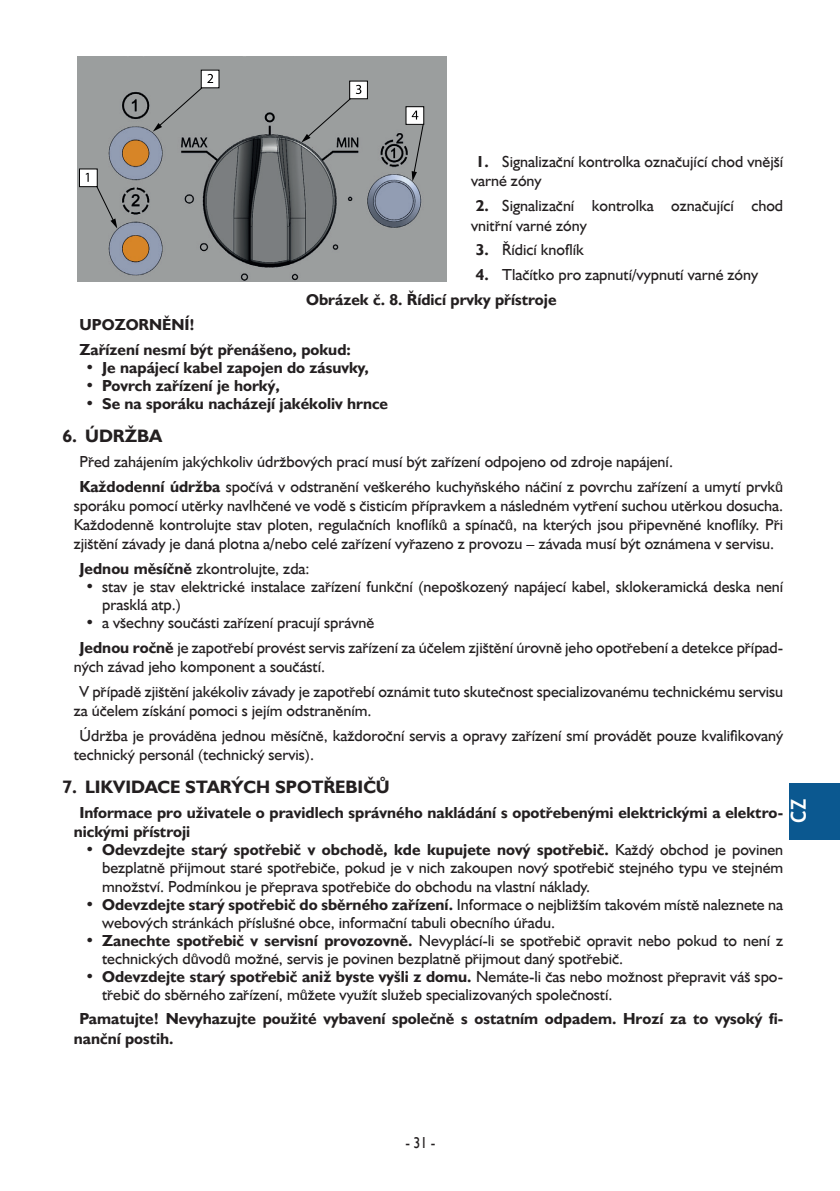
<style>
.page{position:relative;width:840px;height:1191px;background:#fff}
.page>*{position:absolute;margin:0;border:0;box-sizing:border-box;transform-origin:0 0}
.t1{font:700 20.6px "Trebuchet MS";color:#fff}
.t2{font:700 18px "Humanst 521 EU";color:#231f20}
.Tekst_podstawowy{font:16px/19.2px "Humanst 521 EU";color:#231f20}
.Tekst_podstawowy_bol{font:700 16px/19.2px "Humanst 521 EU";color:#231f20}
.Podpis_rysunku{font:700 16px "Humanst 521 EU";color:#231f20}
.Tekst_podstawowy-2{font:16px "Humanst 521 EU";color:#231f20;scale:.86 1}
.s1{font-weight:700}
</style>
<div class="page">
<div style="left:788px;top:782px;width:51px;height:57px;background:#0b5890"></div>
<img style="left:77px;top:57px;width:369px;height:224px">
<svg style="left:95px;top:185px;width:22px;height:44px"></svg>
<div style="left:201px;top:70px;width:18px;height:18px;background:#fff"></div>
<div style="left:79px;top:169px;width:18px;height:18px;background:#fff"></div>
<div style="left:79px;top:169px;width:18px;height:18px;border:1px solid #000001"></div>
<svg style="left:153px;top:74px;width:60px;height:58px"></svg>
<svg style="left:86px;top:173px;width:3px;height:9px"></svg>
<div style="left:349px;top:81px;width:18px;height:18px;background:#fff"></div>
<svg style="left:301px;top:85px;width:60px;height:58px"></svg>
<div style="left:406px;top:107px;width:17px;height:17px;background:#fff"></div>
<div style="left:405px;top:106px;width:19px;height:19px;border:1px solid #000001"></div>
<svg style="left:411px;top:111px;width:13px;height:70px"></svg>
<p class="Tekst_podstawowy" style="left:471px;top:152px;width:313px;text-indent:5px"><span class="s1">1.</span> Signalizační kontrolka označující chod vnější varné zóny</p>
<p class="Tekst_podstawowy" style="left:471px;top:196px;width:313px;text-indent:5px"><span class="s1">2.</span> Signalizační kontrolka označující chod vnitřní varné zóny</p>
<p class="Tekst_podstawowy" style="left:475px;top:240px;width:109px"><span class="s1">3.</span> Řídicí knoflík</p>
<p class="Tekst_podstawowy" style="left:475px;top:265px;width:284px"><span class="s1">4.</span> Tlačítko pro zapnutí/vypnutí varné zóny</p>
<p class="Podpis_rysunku" style="left:306px;top:290px;width:252px">Obrázek č. 8. Řídicí prvky přístroje</p>
<p class="Tekst_podstawowy_bol" style="left:79px;top:315px;width:117px">UPOZORNĚNÍ!</p>
<p class="Tekst_podstawowy_bol" style="left:79px;top:340px;width:273px">Zařízení nesmí být přenášeno, pokud:</p>
<p class="Tekst_podstawowy_bol" style="left:85px;top:358px;width:285px">• Je napájecí kabel zapojen do zásuvky,</p>
<p class="Tekst_podstawowy_bol" style="left:85px;top:376px;width:196px">• Povrch zařízení je horký,</p>
<p class="Tekst_podstawowy_bol" style="left:85px;top:394px;width:304px">• Se na sporáku nacházejí jakékoliv hrnce</p>
<p class="t2" style="left:62px;top:424px;width:101px">6. ÚDRŽBA</p>
<p class="Tekst_podstawowy" style="left:79px;top:452px;width:594px">Před zahájením jakýchkoliv údržbových prací musí být zařízení odpojeno od zdroje napájení.</p>
<p class="Tekst_podstawowy" style="left:74px;top:476px;width:710px;text-align:center"><span class="s1">Každodenní údržba</span> spočívá v odstranění veškerého kuchyňského náčiní z povrchu zařízení a umytí prvků sporáku pomocí utěrky navlhčené ve vodě s čisticím přípravkem a následném vytření suchou utěrkou dosucha.<br>Každodenně kontrolujte stav ploten, regulačních knoflíků a spínačů, na kterých jsou připevněné knoflíky. Při zjištění závady je daná plotna a/nebo celé zařízení vyřazeno z provozu – závada musí být oznámena v servisu.</p>
<p class="Tekst_podstawowy" style="left:79px;top:559px;width:231px"><span class="s1">Jednou měsíčně</span> zkontrolujte, zda:</p>
<p class="Tekst_podstawowy" style="left:102px;top:577px;width:682px;line-height:18px;text-indent:-17px"><span class="s1">•</span> stav je stav elektrické instalace zařízení funkční (nepoškozený napájecí kabel, sklokeramická deska není prasklá atp.)</p>
<p class="Tekst_podstawowy" style="left:85px;top:613px;width:290px"><span class="s1">•</span> a všechny součásti zařízení pracují správně</p>
<p class="Tekst_podstawowy" style="left:74px;top:638px;width:710px;text-indent:6px"><span class="s1">Jednou ročně</span> je zapotřebí provést servis zařízení za účelem zjištění úrovně jeho opotřebení a detekce případ&shy;ných závad jeho komponent a součástí.</p>
<p class="Tekst_podstawowy" style="left:74px;top:682px;width:710px;text-indent:6px">V případě zjištění jakékoliv závady je zapotřebí oznámit tuto skutečnost specializovanému technickému servisu za účelem získání pomoci s jejím odstraněním.</p>
<p class="Tekst_podstawowy" style="left:74px;top:726px;width:710px;text-indent:6px">Údržba je prováděna jednou měsíčně, každoroční servis a opravy zařízení smí provádět pouze kvalifikovaný technický personál (technický servis).</p>
<p class="t2" style="left:62px;top:776px;width:329px">7. LIKVIDACE STARÝCH SPOTŘEBIČŮ</p>
<p class="Tekst_podstawowy_bol" style="left:74px;top:803px;width:710px;text-indent:6px">Informace pro uživatele o pravidlech správného nakládání s opotřebenými elektrickými a elektro&shy;nickými přístroji</p>
<p class="Tekst_podstawowy" style="left:102px;top:841px;width:682px;line-height:18px;text-align:justify;text-indent:-17px"><span class="s1">• Odevzdejte starý spotřebič v obchodě, kde kupujete nový spotřebič.</span> Každý obchod je povinen bezplatně přijmout staré spotřebiče, pokud je v nich zakoupen nový spotřebič stejného typu ve stejném množství. Podmínkou je přeprava spotřebiče do obchodu na vlastní náklady.</p>
<p class="Tekst_podstawowy" style="left:102px;top:895px;width:682px;line-height:18px;text-indent:-17px"><span class="s1">• Odevzdejte starý spotřebič do sběrného zařízení.</span> Informace o nejbližším takovém místě naleznete na webových stránkách příslušné obce, informační tabuli obecního úřadu.</p>
<p class="Tekst_podstawowy" style="left:102px;top:931px;width:682px;line-height:18px;text-indent:-17px"><span class="s1">• Zanechte spotřebič v servisní provozovně.</span> Nevyplácí-li se spotřebič opravit nebo pokud to není z technických důvodů možné, servis je povinen bezplatně přijmout daný spotřebič.</p>
<p class="Tekst_podstawowy" style="left:102px;top:967px;width:682px;line-height:18px;text-indent:-17px"><span class="s1">• Odevzdejte starý spotřebič aniž byste vyšli z domu.</span> Nemáte-li čas nebo možnost přepravit váš spo&shy;třebič do sběrného zařízení, můžete využít služeb specializovaných společností.</p>
<p class="Tekst_podstawowy_bol" style="left:74px;top:1009px;width:710px;text-indent:6px">Pamatujte! Nevyhazujte použité vybavení společně s ostatním odpadem. Hrozí za to vysoký fi&shy;nanční postih.</p>
<p class="t1" style="left:785px;top:823px;width:26px;rotate:-90deg">CZ</p>
<p class="Tekst_podstawowy-2" style="left:405px;top:1133px;width:36px">- 31 -</p>
</div>
